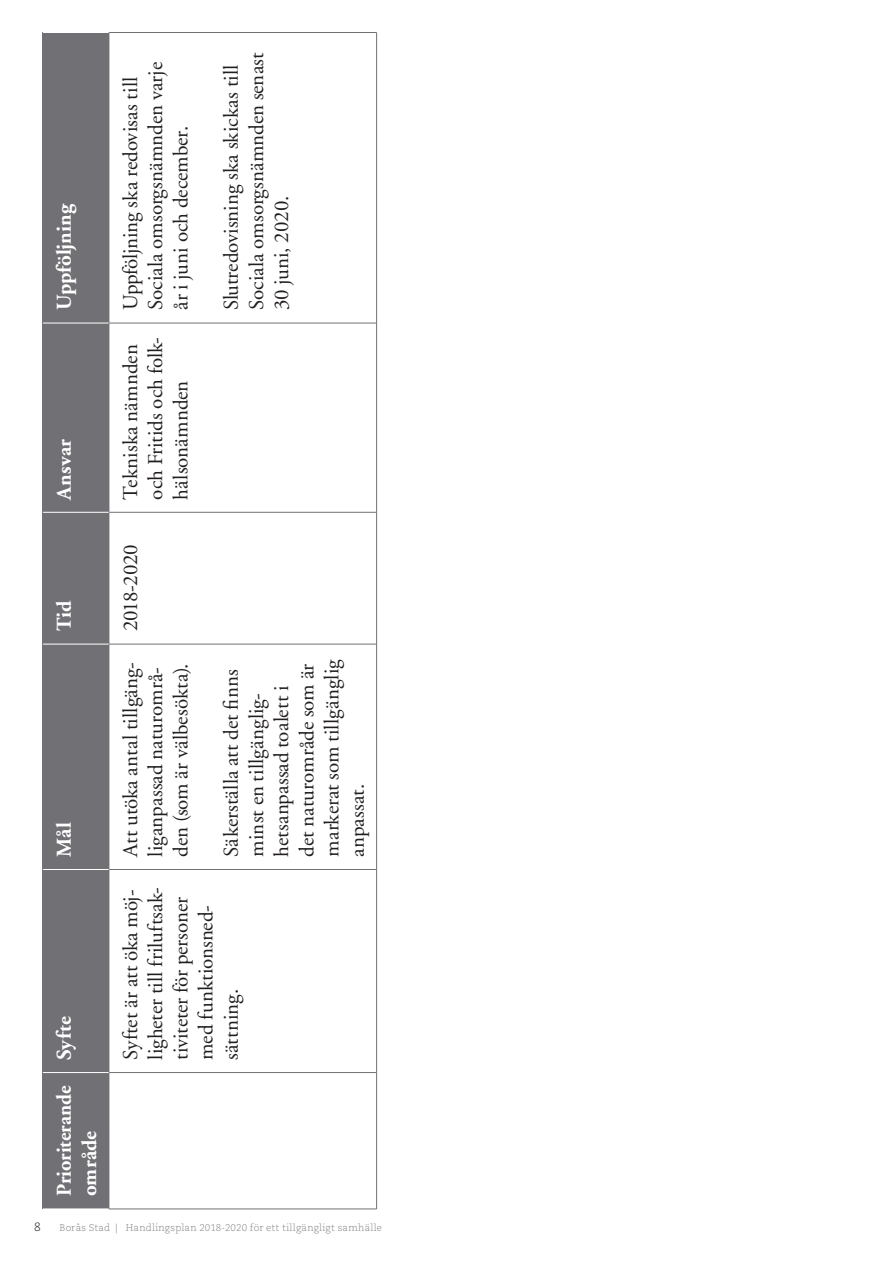
<style>
.page{position:relative;width:893px;height:1263px;background:#fff}
.page>*{position:absolute;margin:0;border:0;box-sizing:border-box;transform-origin:0 0}
.t1{font:21px/25.2px "Adobe Garamond";color:#231f20}
.t2{font:700 21px/25.2px "Adobe Garamond";letter-spacing:-.01em;color:#fff}
.t3{font:300 12px "Caecilia LT Std";color:#231f20}
.t4{font:300 9.75px "Caecilia LT Std";letter-spacing:.015em;color:#808285}
</style>
<div class="page">
<div style="left:43px;top:1072px;width:66px;height:137px;background:#717074"></div>
<div style="left:43px;top:869px;width:66px;height:203px;background:#717074"></div>
<div style="left:43px;top:644px;width:66px;height:225px;background:#717074"></div>
<div style="left:43px;top:512px;width:66px;height:132px;background:#717074"></div>
<div style="left:43px;top:323px;width:66px;height:189px;background:#717074"></div>
<div style="left:43px;top:32px;width:66px;height:291px;background:#717074"></div>
<hr style="left:109px;top:1209px;width:267px;height:1px;background:#717074">
<hr style="left:109px;top:1072px;width:267px;height:1px;background:#717074">
<hr style="left:109px;top:869px;width:267px;height:1px;background:#717074">
<hr style="left:109px;top:644px;width:267px;height:1px;background:#717074">
<hr style="left:109px;top:512px;width:267px;height:1px;background:#717074">
<hr style="left:109px;top:323px;width:267px;height:1px;background:#717074">
<hr style="left:109px;top:32px;width:267px;height:1px;background:#717074">
<hr style="left:376px;top:1072px;width:1px;height:137px;background:#717074">
<hr style="left:376px;top:869px;width:1px;height:203px;background:#717074">
<hr style="left:376px;top:644px;width:1px;height:225px;background:#717074">
<hr style="left:376px;top:512px;width:1px;height:132px;background:#717074">
<hr style="left:376px;top:323px;width:1px;height:189px;background:#717074">
<hr style="left:376px;top:32px;width:1px;height:291px;background:#717074">
<hr style="left:42px;top:1072px;width:1px;height:137px;background:#717074">
<hr style="left:42px;top:869px;width:1px;height:203px;background:#717074">
<hr style="left:42px;top:644px;width:1px;height:225px;background:#717074">
<hr style="left:42px;top:512px;width:1px;height:132px;background:#717074">
<hr style="left:42px;top:323px;width:1px;height:189px;background:#717074">
<hr style="left:42px;top:32px;width:1px;height:291px;background:#717074">
<hr style="left:109px;top:1072px;width:1px;height:137px;background:#717074">
<hr style="left:109px;top:869px;width:1px;height:203px;background:#717074">
<hr style="left:109px;top:644px;width:1px;height:225px;background:#717074">
<hr style="left:109px;top:512px;width:1px;height:132px;background:#717074">
<hr style="left:109px;top:323px;width:1px;height:189px;background:#717074">
<hr style="left:109px;top:32px;width:1px;height:291px;background:#717074">
<hr style="left:43px;top:1072px;width:66px;height:1px;background:#fff">
<hr style="left:43px;top:869px;width:66px;height:1px;background:#fff">
<hr style="left:43px;top:644px;width:66px;height:1px;background:#fff">
<hr style="left:43px;top:512px;width:66px;height:1px;background:#fff">
<hr style="left:43px;top:323px;width:66px;height:1px;background:#fff">
<hr style="left:43px;top:32px;width:66px;height:1px;background:#fff">
<p class="t2" style="left:52px;top:310px;width:107px;rotate:-90deg">Uppföljning</p>
<p class="t2" style="left:52px;top:499px;width:62px;rotate:-90deg">Ansvar</p>
<p class="t2" style="left:52px;top:631px;width:32px;rotate:-90deg">Tid</p>
<p class="t2" style="left:52px;top:857px;width:36px;rotate:-90deg">Mål</p>
<p class="t2" style="left:52px;top:1060px;width:45px;rotate:-90deg">Syfte</p>
<p class="t2" style="left:52px;top:1196px;width:112px;rotate:-90deg">Prioriterande område</p>
<p class="t1" style="left:118px;top:310px;width:250px;rotate:-90deg">Uppföljning ska redovisas till<br>Sociala omsorgsnämnden varje år i juni och december.</p>
<p class="t1" style="left:219px;top:310px;width:259px;rotate:-90deg">Slutredovisning ska skickas till<br>Sociala omsorgsnämnden senast<br>30 juni, 2020.</p>
<p class="t1" style="left:118px;top:499px;width:164px;rotate:-90deg">Tekniska nämnden och Fritids och folk&shy;hälsonämnden</p>
<p class="t1" style="left:118px;top:631px;width:89px;rotate:-90deg">2018-2020</p>
<p class="t1" style="left:118px;top:857px;width:196px;rotate:-90deg">Att utöka antal tillgäng&shy;liganpassad naturområ&shy;den (som är välbesökta).</p>
<p class="t1" style="left:219px;top:857px;width:199px;rotate:-90deg">Säkerställa att det f nns minst en tillgänglig&shy;hetsanpassad toalett i det naturområde som är markerat som tillgänglig anpassat.</p>
<p class="t1" style="left:118px;top:1060px;width:174px;rotate:-90deg">Syftet är att öka möj&shy;ligheter till friluftsak&shy;tiviteter för personer med funktionsned&shy;sättning.</p>
<p class="t3" style="left:34px;top:1220px;width:8px">8</p>
<p class="t4" style="left:60px;top:1222px;width:324px">Borås Stad | Handlingsplan 2018-2020 för ett tillgängligt samhälle</p>
</div>
